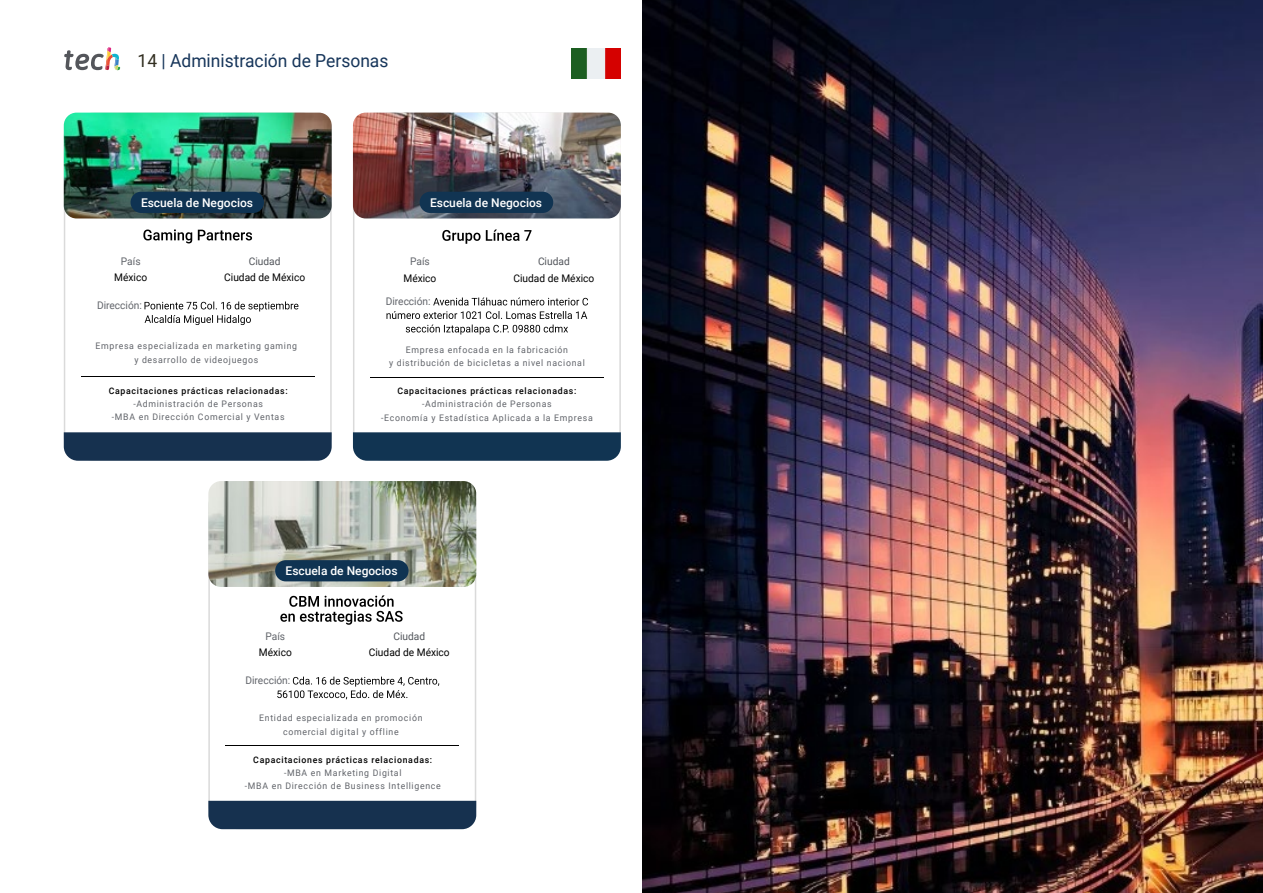
<style>
.page{position:relative;width:1263px;height:893px;background:#fff}
.page>*{position:absolute;margin:0;border:0;box-sizing:border-box;transform-origin:0 0}
.t1{font:18px "Roboto";color:#16355a}
.t2{font:500 12px "Roboto";color:#fff}
.t3{font:10.5px "Roboto";color:#000}
.t4{font:10.5px "Roboto";color:#61646a}
.t5{font:10.5px "Roboto";color:#52555b}
.t6{font:9px/13.5px "Roboto";letter-spacing:.08em;color:#61646a;text-align:center}
.t7{font:500 9px "Roboto";letter-spacing:.08em;color:#000}
.s1{color:#312e20}
.s2{color:#143459}
</style>
<div class="page">
<svg style="left:64px;top:47px;width:56px;height:24px"></svg>
<img style="left:642px;top:0;width:621px;height:893px">
<img style="left:571px;top:49px;width:50px;height:30px">
<svg style="left:63px;top:112px;width:269px;height:337px"></svg>
<img style="left:64px;top:113px;width:268px;height:105px">
<div style="left:131px;top:192px;width:133px;height:21px;background:#0f3352;border-radius:11px"></div>
<hr style="left:81px;top:376px;width:234px;height:1px;background:#000">
<svg style="left:143px;top:229px;width:109px;height:14px"></svg>
<svg style="left:144px;top:301px;width:154px;height:24px"></svg>
<svg style="left:64px;top:432px;width:268px;height:29px;background:#1d3754"></svg>
<svg style="left:352px;top:112px;width:269px;height:334px"></svg>
<img style="left:353px;top:113px;width:268px;height:105px">
<div style="left:420px;top:192px;width:133px;height:21px;background:#113452;border-radius:11px"></div>
<svg style="left:353px;top:432px;width:268px;height:29px;background:#183a57"></svg>
<hr style="left:370px;top:377px;width:234px;height:1px;background:#000">
<svg style="left:442px;top:230px;width:89px;height:14px"></svg>
<svg style="left:433px;top:298px;width:155px;height:7px"></svg>
<svg style="left:386px;top:311px;width:201px;height:8px"></svg>
<svg style="left:406px;top:325px;width:162px;height:10px"></svg>
<svg style="left:208px;top:492px;width:269px;height:338px"></svg>
<img style="left:208px;top:481px;width:268px;height:106px">
<div style="left:275px;top:560px;width:134px;height:21px;background:#0f3352;border-radius:11px"></div>
<hr style="left:225px;top:745px;width:234px;height:1px;background:#000">
<svg style="left:280px;top:595px;width:123px;height:30px"></svg>
<svg style="left:277px;top:677px;width:162px;height:22px"></svg>
<div style="left:208px;top:801px;width:268px;height:28px;background:#16314f"></div>
<h1 class="t1" style="left:138px;top:48px;width:252px"><span class="s1">14</span> <span class="s2">|</span> Administración de Personas</h1>
<h2 class="t2" style="left:141px;top:194px;width:114px">Escuela de Negocios</h2>
<h2 class="t2" style="left:430px;top:194px;width:114px">Escuela de Negocios</h2>
<p class="t4" style="left:121px;top:254px;width:21px">País</p>
<p class="t3" style="left:114px;top:270px;width:34px">México</p>
<p class="t5" style="left:249px;top:254px;width:33px">Ciudad</p>
<p class="t3" style="left:224px;top:270px;width:82px">Ciudad de México</p>
<p class="t4" style="left:410px;top:254px;width:21px">País</p>
<p class="t3" style="left:403px;top:270px;width:34px">México</p>
<p class="t5" style="left:538px;top:254px;width:33px">Ciudad</p>
<p class="t3" style="left:513px;top:270px;width:82px">Ciudad de México</p>
<p class="t4" style="left:97px;top:298px;width:46px">Dirección:</p>
<p class="t6" style="left:96px;top:339px;width:203px">Empresa especializada en marketing gaming y desarrollo de videojuegos</p>
<p class="t7" style="left:109px;top:384px;width:180px">Capacitaciones prácticas relacionadas:</p>
<p class="t6" style="left:112px;top:397px;width:174px">-Administración de Personas<br>-MBA en Dirección Comercial y Ventas</p>
<p class="t4" style="left:386px;top:294px;width:46px">Dirección:</p>
<p class="t6" style="left:389px;top:342px;width:197px">Empresa enfocada en la fabricación<br>y distribución de bicicletas a nivel nacional</p>
<p class="t7" style="left:397px;top:385px;width:180px">Capacitaciones prácticas relacionadas:</p>
<p class="t6" style="left:381px;top:397px;width:213px">-Administración de Personas<br>-Economía y Estadística Aplicada a la Empresa</p>
<h2 class="t2" style="left:286px;top:563px;width:114px">Escuela de Negocios</h2>
<p class="t4" style="left:265px;top:629px;width:21px">País</p>
<p class="t3" style="left:259px;top:645px;width:34px">México</p>
<p class="t5" style="left:393px;top:629px;width:33px">Ciudad</p>
<p class="t3" style="left:369px;top:645px;width:82px">Ciudad de México</p>
<p class="t4" style="left:245px;top:673px;width:46px">Dirección:</p>
<p class="t6" style="left:259px;top:711px;width:165px">Entidad especializada en promoción comercial digital y offline</p>
<p class="t7" style="left:253px;top:753px;width:180px">Capacitaciones prácticas relacionadas:</p>
<p class="t6" style="left:245px;top:766px;width:197px">-MBA en Marketing Digital<br>-MBA en Dirección de Business Intelligence</p>
</div>
